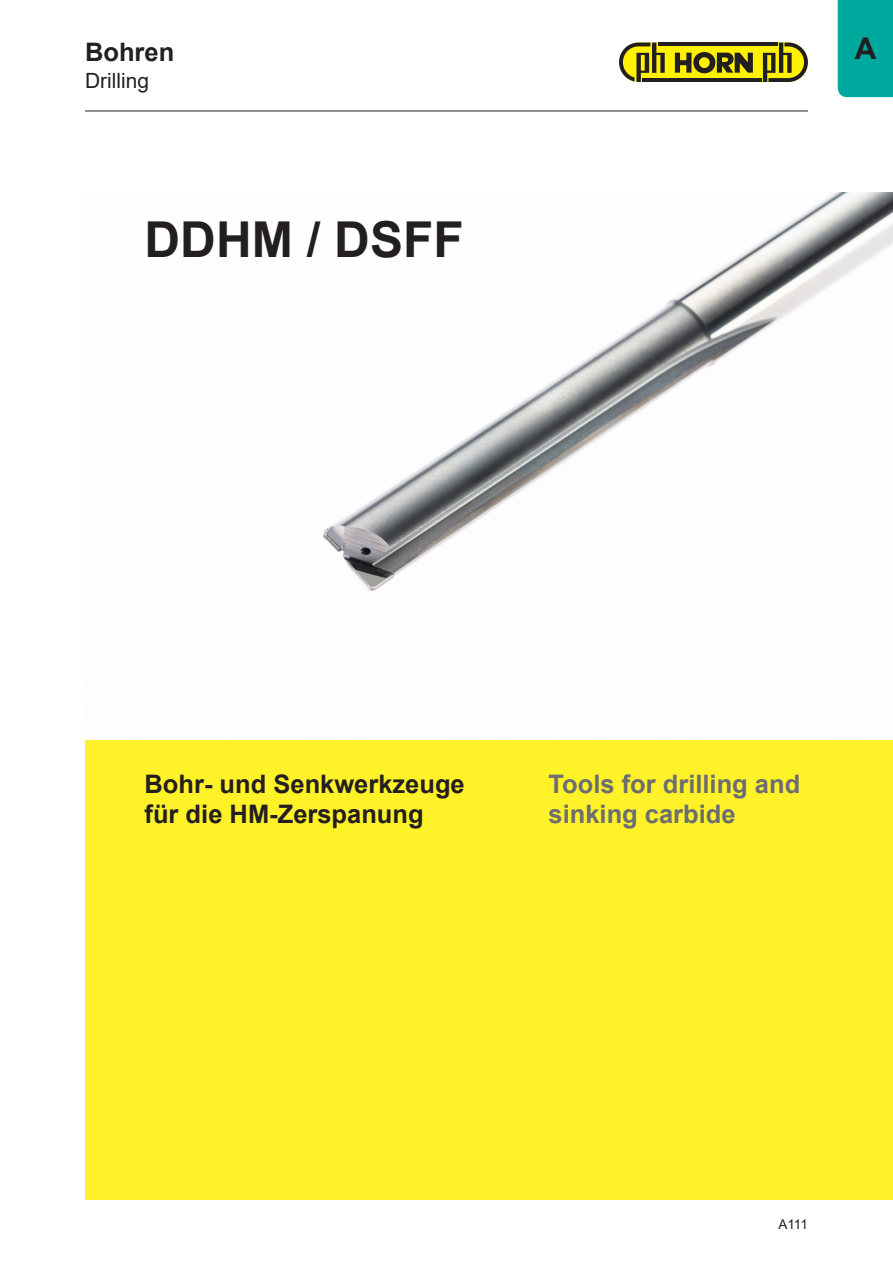
<style>
.page{position:relative;width:893px;height:1263px;background:#fff}
.page>*{position:absolute;margin:0;border:0;box-sizing:border-box;transform-origin:0 0}
.t1{font:700 49.5px "Arial";color:#231f20}
.t2{font:700 30px "Arial";color:#231f20}
.t3{font:700 25.5px/30.6px "Arial";color:#231f20}
.t4{font:700 25.5px/30.6px "Arial";color:#6c6d70}
.t5{font:21px "Arial";color:#231f20}
.t6{font:13.5px "Arial";color:#231f20}
</style>
<div class="page">
<div style="left:85px;top:740px;width:808px;height:459px;background:#fff229"></div>
<img style="left:323px;top:193px;width:570px;height:433px">
<hr style="left:85px;top:111px;width:723px;height:1px;background:#231f20">
<div style="left:620px;top:43px;width:188px;height:39px;background:#fff101;border-radius:20px"></div>
<svg style="left:675px;top:52px;width:78px;height:21px"></svg>
<hr style="left:658px;top:43px;width:120px;height:3px;background:#231f20">
<hr style="left:642px;top:78px;width:120px;height:4px;background:#231f20">
<svg style="left:619px;top:43px;width:46px;height:39px"></svg>
<svg style="left:763px;top:43px;width:45px;height:39px"></svg>
<div style="left:838px;top:0;width:55px;height:97px;background:#00a99d"></div>
<p class="t3" style="left:85px;top:37px;width:91px">Bohren</p>
<p class="t5" style="left:85px;top:66px;width:66px">Drilling</p>
<h1 class="t1" style="left:145px;top:205px;width:320px">DDHM / DSFF</h1>
<p class="t2" style="left:855px;top:28px;width:23px">A</p>
<p class="t3" style="left:145px;top:768px;width:322px">Bohr- und Senkwerkzeuge für die HM-Zerspanung</p>
<p class="t4" style="left:549px;top:768px;width:253px">Tools for drilling and sinking carbide</p>
<p class="t6" style="left:778px;top:1215px;width:31px">A111</p>
</div>
